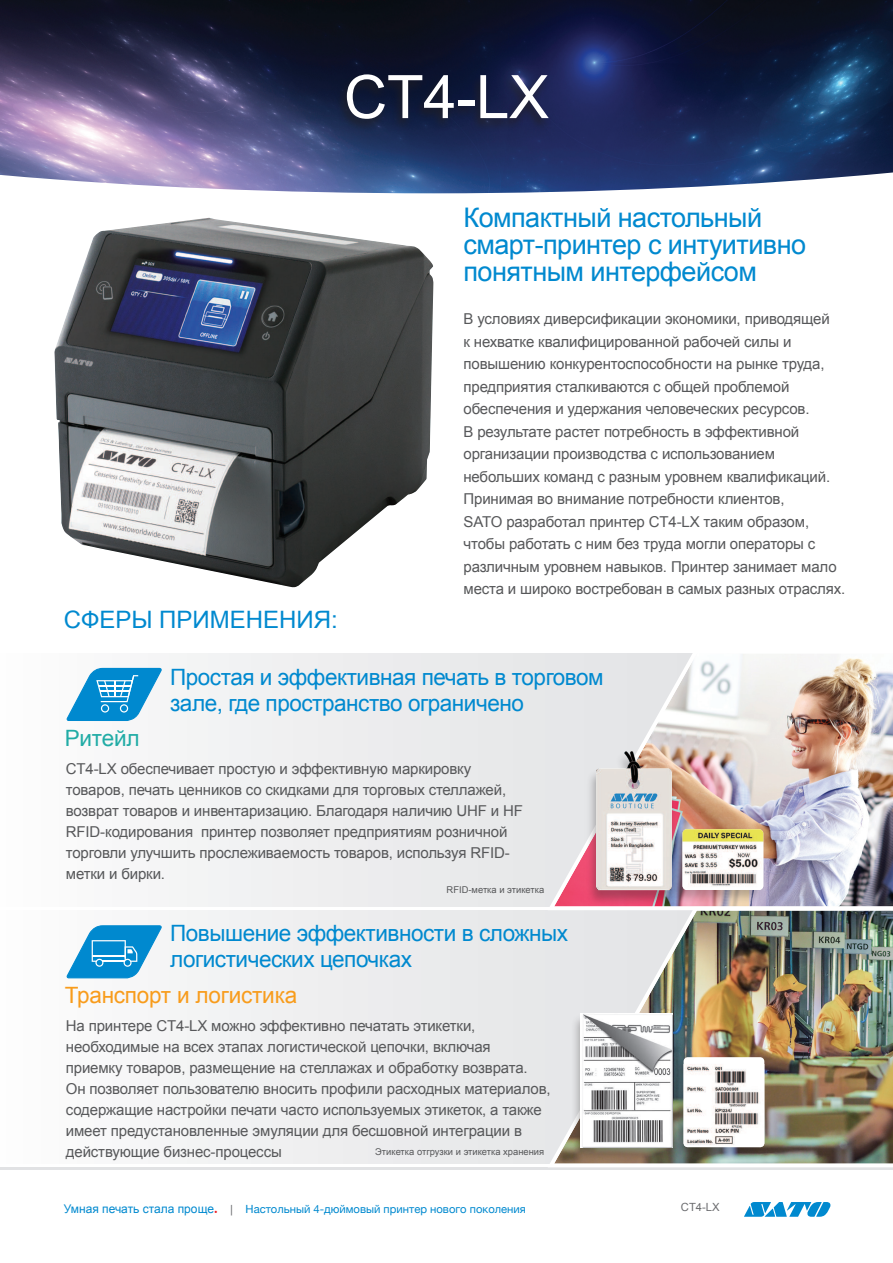
<style>
.page{position:relative;width:893px;height:1263px;background:#fff}
.page>*{position:absolute;margin:0;border:0;box-sizing:border-box;transform-origin:0 0}
.t1{font:60px "Arial";color:#fff}
.t2{font:27px/27px "Arial";letter-spacing:-.02em;color:#0089cf}
.t3{font:24px "Arial";color:#0089cf}
.t4{font:22.5px/25.5px "Arial";letter-spacing:-.02em;color:#0089cf}
.t5{font:22.5px "Arial";letter-spacing:-.01em;color:#f89c1c}
.t6{font:22.5px "Arial";letter-spacing:-.01em;color:#21aca6}
.t7{font:15px/22.5px "Arial";letter-spacing:-.01em;color:#57585a}
.t8{font:11.25px "Helvetica Neue";color:#0089cf}
.t9{font:11.25px "Arial";color:#6d6e71}
.t10{font:9.3px "Arial";color:#57585a}
.s1{font-family:"Arial";font-size:12px}
.s2{font-family:"Avenir";font-weight:900;font-size:12px;color:#ee1d23}
.s3{font-family:"Arial";color:#6d6e71}
</style>
<div class="page">
<div style="left:0;top:653px;width:893px;height:253px;background:#f0f0f1"></div>
<div style="left:0;top:910px;width:893px;height:253px;background:#f0f0f1"></div>
<img style="left:0;top:0;width:893px;height:193px">
<div style="left:336px;top:72px;width:217px;height:61px;background:#231f20;opacity:.75"></div>
<svg style="left:744px;top:1202px;width:87px;height:15px"></svg>
<hr style="left:0;top:1168px;width:893px;height:2px;background:#e1e2e4">
<img style="left:54px;top:218px;width:379px;height:369px">
<svg style="left:66px;top:668px;width:96px;height:53px"></svg>
<svg style="left:66px;top:925px;width:96px;height:53px"></svg>
<img style="left:552px;top:653px;width:341px;height:251px">
<img style="left:544px;top:904px;width:349px;height:264px">
<div style="left:586px;top:752px;width:92px;height:154px;background:#231f20;opacity:.32"></div>
<img style="left:596px;top:752px;width:77px;height:140px">
<div style="left:570px;top:1013px;width:109px;height:151px;background:#231f20;opacity:.32"></div>
<img style="left:580px;top:1013px;width:93px;height:134px">
<div style="left:668px;top:827px;width:97px;height:77px;background:#231f20;opacity:.27"></div>
<img style="left:682px;top:829px;width:81px;height:61px">
<div style="left:669px;top:1054px;width:97px;height:107px;background:#231f20;opacity:.27"></div>
<div style="left:684px;top:1057px;width:80px;height:90px;background:#fff;border-radius:4px"></div>
<img style="left:684px;top:1064px;width:80px;height:82px">
<h1 class="t1" style="left:344px;top:58px;width:207px">CT4-LX</h1>
<h3 class="t3" style="left:64px;top:604px;width:275px">СФЕРЫ ПРИМЕНЕНИЯ:</h3>
<h2 class="t2" style="left:463px;top:204px;width:344px">Компактный настольный смарт-принтер с интуитивно понятным интерфейсом</h2>
<p class="t7" style="left:463px;top:308px;width:383px">В условиях диверсификации экономики, приводящей<br>к нехватке квалифицированной рабочей силы и повышению конкурентоспособности на рынке труда, предприятия сталкиваются с общей проблемой обеспечения и удержания человеческих ресурсов.<br>В результате растет потребность в эффективной организации производства с использованием небольших команд с разным уровнем квалификаций.<br>Принимая во внимание потребности клиентов,<br>SATO разработал принтер CT4-LX таким образом, чтобы работать с ним без труда могли операторы с различным уровнем навыков. Принтер занимает мало места и широко востребован в самых разных отраслях.</p>
<h3 class="t6" style="left:65px;top:723px;width:76px">Ритейл</h3>
<h3 class="t4" style="left:170px;top:665px;width:435px">Простая и эффективная печать в торговом зале, где пространство ограничено</h3>
<p class="t7" style="left:66px;top:759px;width:458px;line-height:21px">CT4-LX обеспечивает простую и эффективную маркировку товаров, печать ценников со скидками для торговых стеллажей, возврат товаров и инвентаризацию. Благодаря наличию UHF и HF RFID-кодирования принтер позволяет предприятиям розничной торговли улучшить прослеживаемость товаров, используя RFID&shy;метки и бирки.</p>
<p class="t10" style="left:447px;top:884px;width:99px">RFID-метка и этикетка</p>
<h3 class="t4" style="left:170px;top:921px;width:399px">Повышение эффективности в сложных логистических цепочках</h3>
<h3 class="t5" style="left:65px;top:980px;width:234px">Транспорт и логистика</h3>
<p class="t7" style="left:66px;top:1016px;width:486px;line-height:21px">На принтере CT4-LX можно эффективно печатать этикетки, необходимые на всех этапах логистической цепочки, включая приемку товаров, размещение на стеллажах и обработку возврата.<br>Он позволяет пользователю вносить профили расходных материалов, содержащие настройки печати часто используемых этикеток, а также имеет предустановленные эмуляции для бесшовной интеграции в действующие бизнес-процессы</p>
<p class="t10" style="left:375px;top:1145px;width:171px">Этикетка отгрузки и этикетка хранения</p>
<p class="t8" style="left:64px;top:1201px;width:464px"><span class="s1">Умная печать стала проще</span><span class="s2">.</span> <span class="s3">|</span> Настольный 4-дюймовый принтер нового поколения</p>
<p class="t9" style="left:681px;top:1199px;width:40px">CT4-LX</p>
</div>
